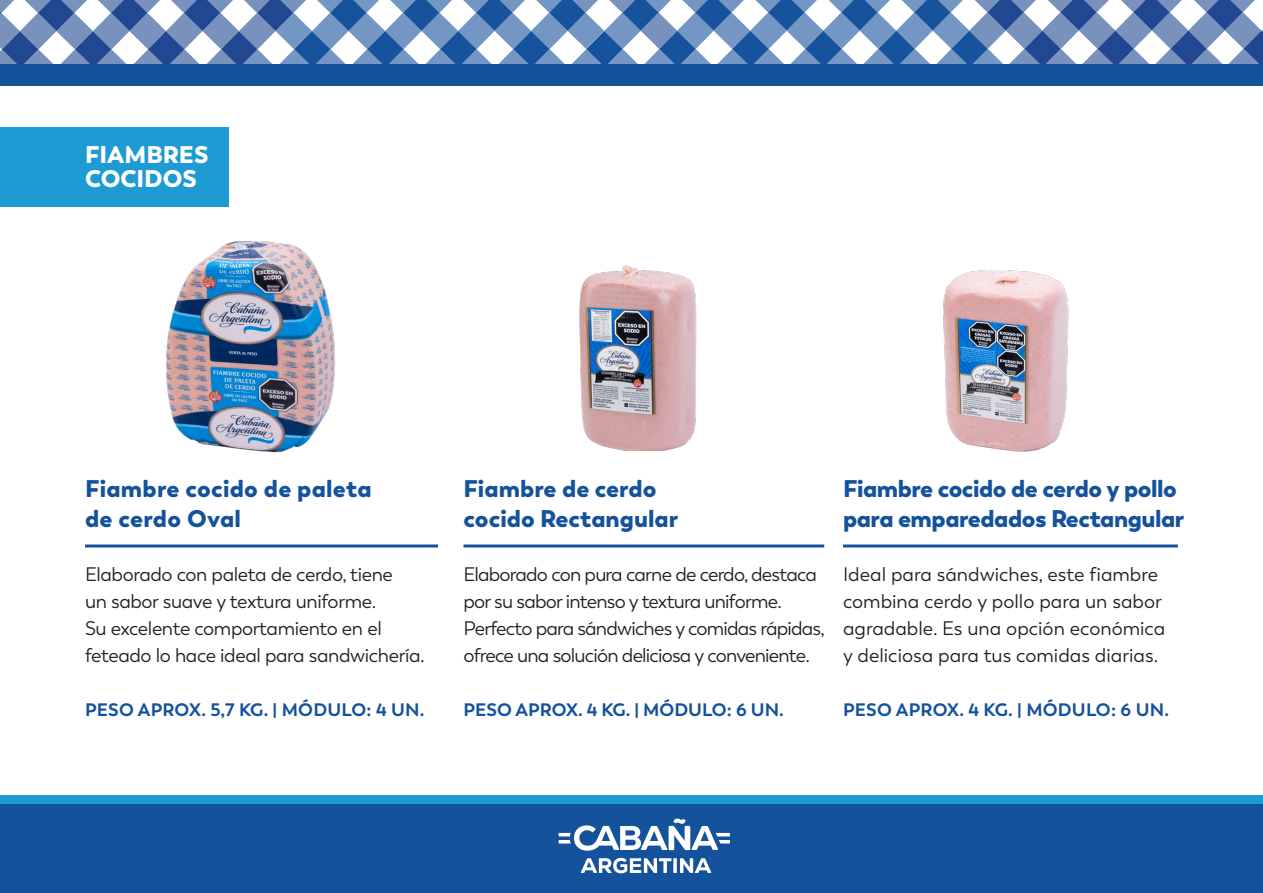
<style>
.page{position:relative;width:1263px;height:893px;background:#fff}
.page>*{position:absolute;margin:0;border:0;box-sizing:border-box;transform-origin:0 0}
.t1{font:900 24px/30px "Boston";letter-spacing:-.01em;color:#15529c}
.t2{font:900 24px "Boston";letter-spacing:.01em;color:#15529c}
.t3{font:900 24px/24px "Boston";color:#fff}
.t4{font:19.5px/27px "Boston";letter-spacing:-.04em;color:#231f20}
.t5{font:19.5px/27px "Boston";letter-spacing:-.02em;color:#231f20}
.t6{font:19.5px/27px "Boston";color:#231f20}
.t7{font:700 18px "Boston";color:#15529c}
</style>
<div class="page">
<svg style="left:0;top:0;width:1263px;height:64px"></svg>
<div style="left:0;top:64px;width:1263px;height:21px;background:#15529c"></div>
<div style="left:0;top:804px;width:1263px;height:89px;background:#15529c"></div>
<div style="left:0;top:795px;width:1263px;height:9px;background:#1e9bd3"></div>
<svg style="left:581px;top:858px;width:90px;height:15px"></svg>
<svg style="left:673px;top:858px;width:4px;height:15px"></svg>
<svg style="left:680px;top:858px;width:31px;height:15px"></svg>
<svg style="left:559px;top:819px;width:171px;height:32px"></svg>
<div style="left:0;top:126px;width:229px;height:80px;background:#1e9bd3"></div>
<hr style="left:85px;top:544px;width:353px;height:3px;background:#15529c">
<hr style="left:843px;top:544px;width:335px;height:3px;background:#15529c">
<hr style="left:463px;top:544px;width:361px;height:3px;background:#15529c">
<img style="left:166px;top:241px;width:169px;height:212px">
<img style="left:943px;top:270px;width:126px;height:182px">
<img style="left:579px;top:265px;width:118px;height:186px">
<p class="t3" style="left:85px;top:143px;width:125px">FIAMBRES<br>COCIDOS</p>
<p class="t2" style="left:85px;top:473px;width:288px">Fiambre cocido de paleta</p>
<p class="t2" style="left:85px;top:503px;width:157px">de cerdo Oval</p>
<p class="t5" style="left:85px;top:561px;width:309px">Elaborado con paleta de cerdo, tiene</p>
<p class="t5" style="left:85px;top:588px;width:341px">un sabor suave y textura uniforme.<br>Su excelente comportamiento en el feteado lo hace ideal para sandwichería.</p>
<p class="t7" style="left:85px;top:698px;width:341px">PESO APROX. 5,7 KG. | MÓDULO: 4 UN.</p>
<p class="t1" style="left:463px;top:473px;width:216px">Fiambre de cerdo cocido Rectangular</p>
<p class="t4" style="left:463px;top:561px;width:363px">Elaborado con pura carne de cerdo, destaca por su sabor intenso y textura uniforme.<br>Perfecto para sándwiches y comidas rápidas, ofrece una solución deliciosa y conveniente.</p>
<p class="t7" style="left:463px;top:698px;width:322px">PESO APROX. 4 KG. | MÓDULO: 6 UN.</p>
<p class="t1" style="left:843px;top:473px;width:343px">Fiambre cocido de cerdo y pollo para emparedados Rectangular</p>
<p class="t6" style="left:843px;top:561px;width:324px">Ideal para sándwiches, este fiambre combina cerdo y pollo para un sabor agradable. Es una opción económica</p>
<p class="t6" style="left:843px;top:642px;width:317px">y deliciosa para tus comidas diarias.</p>
<p class="t7" style="left:843px;top:698px;width:328px">PESO APROX. 4 KG. | MÓDULO: 6 UN.</p>
</div>
